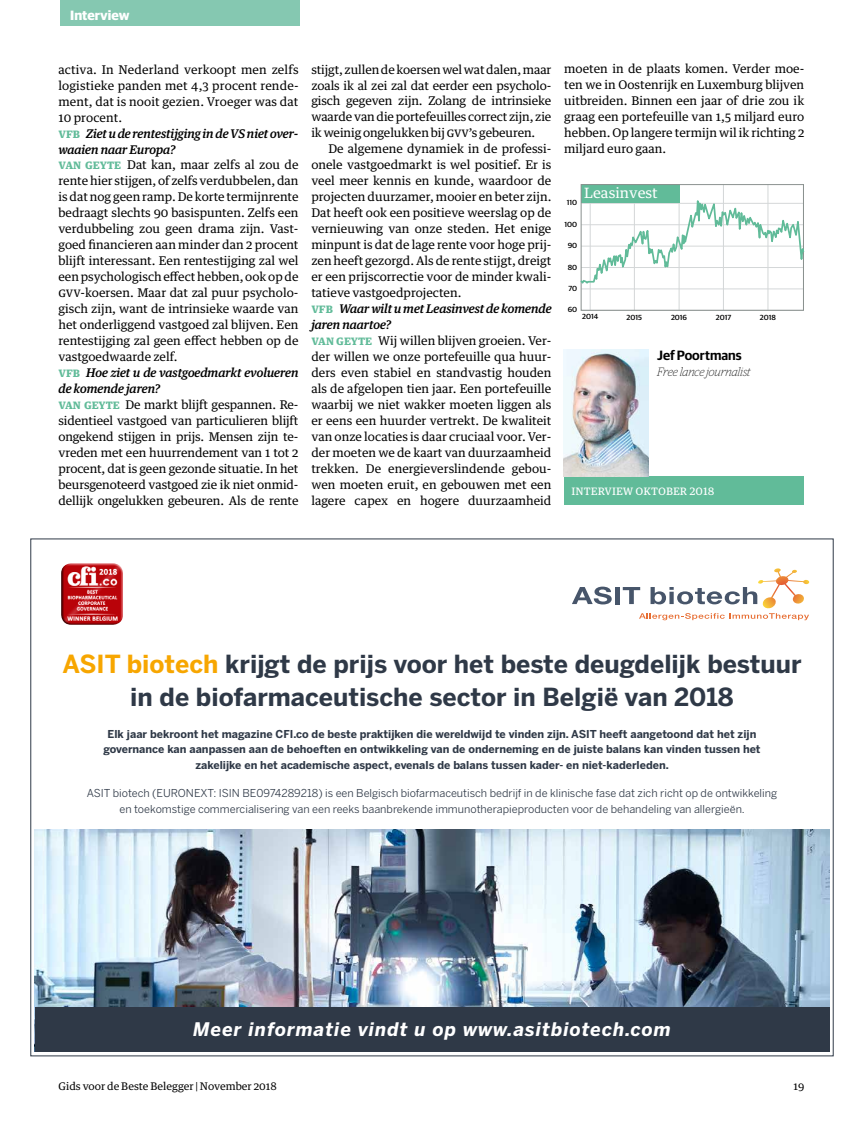
<style>
.page{position:relative;width:864px;height:1136px;background:#fff}
.page>*{position:absolute;margin:0;border:0;box-sizing:border-box;transform-origin:0 0}
.t1{font:700 24.75px/33.5px "Benton Sans";color:#2f3947;text-align:center}
.t2{font:italic 700 18.6px "Benton Sans";letter-spacing:.05em;color:#fff}
.t3{font:14.25px "Guardian Text Egyp";color:#fff}
.t4{font:600 13.5px "Guardian Sans";color:#000}
.t5{font:700 13.5px "Guardian Sans";color:#fff}
.t6{font:12px/15.9px "Guardian Text Egyp";color:#000}
.t7{font:12px "Guardian Text Egyp";color:#fff}
.t8{font:italic 100 12px "Guardian Egyp";color:#000}
.t9{font:700 10.8px/15.5px "Benton Sans";color:#2f3947;text-align:center}
.t10{font:10.8px/15.5px "Benton Sans";color:#2f3947;text-align:center}
.t11{font:10.5px "Guardian Text Egyp";color:#000}
.t12{font:500 7.35px "Guardian Sans";color:#000}
.s1{font-weight:700;color:#61bb99}
.s2{font-weight:500;font-style:italic}
.s3{color:#f7a600}
</style>
<div class="page">
<div style="left:60px;top:0;width:239px;height:26px;background:#85c8b1"></div>
<div style="left:563px;top:476px;width:240px;height:29px;background:#61bb99"></div>
<img style="left:563px;top:349px;width:85px;height:127px">
<hr style="left:634px;top:185px;width:1px;height:125px;background:#d4d7d8">
<hr style="left:678px;top:185px;width:1px;height:125px;background:#d4d7d8">
<hr style="left:722px;top:185px;width:1px;height:125px;background:#d4d7d8">
<hr style="left:767px;top:185px;width:1px;height:125px;background:#d4d7d8">
<hr style="left:589px;top:184px;width:1px;height:126px;background:#d4d7d8">
<hr style="left:581px;top:310px;width:222px;height:1px;background:#d4d7d8">
<svg style="left:580px;top:184px;width:224px;height:105px"></svg>
<img style="left:35px;top:829px;width:793px;height:177px">
<div style="left:35px;top:1006px;width:793px;height:45px;background:#2f3947"></div>
<svg style="left:572px;top:586px;width:39px;height:18px"></svg>
<div style="left:614px;top:587px;width:5px;height:17px;background:#47556a"></div>
<svg style="left:622px;top:568px;width:186px;height:52px"></svg>
<img style="left:61px;top:563px;width:62px;height:61px">
<p class="t5" style="left:70px;top:5px;width:61px">Interview</p>
<p class="t6" style="left:58px;top:60px;width:241px">activa. In Nederland verkoopt men zelfs logistieke panden met 4,3 procent rende&shy;ment, dat is nooit gezien. Vroeger was dat 10 procent.<br><span class="s1">VFB</span> <span class="s2">Ziet u de rentestijging in de VS niet over&shy;waaien naar Europa?<br></span><span class="s1">VAN GEYTE</span> Dat kan, maar zelfs al zou de rente hier stijgen, of zelfs verdubbelen, dan is dat nog geen ramp. De korte termijnrente bedraagt slechts 90 basispunten. Zelfs een verdubbeling zou geen drama zijn. Vast&shy;goed financieren aan minder dan 2 procent blijft interessant. Een rentestijging zal wel een psychologisch effect hebben, ook op de GVV-koersen. Maar dat zal puur psycholo&shy;gisch zijn, want de intrinsieke waarde van het onderliggend vastgoed zal blijven. Een rentestijging zal geen effect hebben op de vastgoedwaarde zelf.<br><span class="s1">VFB</span> <span class="s2">Hoe ziet u de vastgoedmarkt evolueren de komende jaren?<br></span><span class="s1">VAN GEYTE</span> De markt blijft gespannen. Re&shy;sidentieel vastgoed van particulieren blijft ongekend stijgen in prijs. Mensen zijn te&shy;vreden met een huurrendement van 1 tot 2 procent, dat is geen gezonde situatie. In het beursgenoteerd vastgoed zie ik niet onmid&shy;dellijk ongelukken gebeuren. Als de rente</p>
<p class="t6" style="left:311px;top:60px;width:241px;text-align:justify">stijgt, zullen de koersen wel wat dalen, maar zoals ik al zei zal dat eerder een psycholo&shy;gisch gegeven zijn. Zolang de intrinsieke waarde van die portefeuilles correct zijn, zie ik weinig ongelukken bij GVV’s gebeuren.</p>
<p class="t6" style="left:311px;top:140px;width:241px;text-indent:17px">De algemene dynamiek in de professi&shy;onele vastgoedmarkt is wel positief. Er is veel meer kennis en kunde, waardoor de projecten duurzamer, mooier en beter zijn.<br>Dat heeft ook een positieve weerslag op de vernieuwing van onze steden. Het enige minpunt is dat de lage rente voor hoge prij&shy;zen heeft gezorgd. Als de rente stijgt, dreigt er een prijscorrectie voor de minder kwali&shy;tatieve vastgoedprojecten.<br><span class="s1">VFB</span> <span class="s2">Waar wilt u met Leasinvest de komende jaren naartoe?<br></span><span class="s1">VAN GEYTE</span> Wij willen blijven groeien. Ver&shy;der willen we onze portefeuille qua huur&shy;ders even stabiel en standvastig houden als de afgelopen tien jaar. Een portefeuille waarbij we niet wakker moeten liggen als er eens een huurder vertrekt. De kwaliteit van onze locaties is daar cruciaal voor. Ver&shy;der moeten we de kaart van duurzaamheid trekken. De energieverslindende gebou&shy;wen moeten eruit, en gebouwen met een lagere capex en hogere duurzaamheid</p>
<p class="t6" style="left:564px;top:60px;width:241px;text-align:justify">moeten in de plaats komen. Verder moe&shy;ten we in Oostenrijk en Luxemburg blijven uitbreiden. Binnen een jaar of drie zou ik graag een portefeuille van 1,5 miljard euro hebben. Op langere termijn wil ik richting 2 miljard euro gaan.</p>
<p class="t3" style="left:584px;top:181px;width:75px">Leasinvest</p>
<p class="t12" style="left:566px;top:197px;width:12px">110</p>
<p class="t12" style="left:564px;top:219px;width:14px">100</p>
<p class="t12" style="left:567px;top:240px;width:11px">90</p>
<p class="t12" style="left:567px;top:262px;width:11px">80</p>
<p class="t12" style="left:568px;top:283px;width:10px">70</p>
<p class="t12" style="left:567px;top:304px;width:11px">60</p>
<p class="t12" style="left:582px;top:311px;width:18px">2014</p>
<p class="t12" style="left:626px;top:312px;width:17px">2015</p>
<p class="t12" style="left:670px;top:312px;width:18px">2016</p>
<p class="t12" style="left:715px;top:312px;width:17px">2017</p>
<p class="t12" style="left:759px;top:312px;width:18px">2018</p>
<p class="t4" style="left:657px;top:345px;width:86px">Jef Poortmans</p>
<p class="t8" style="left:657px;top:363px;width:95px">Free lance journalist</p>
<p class="t7" style="left:571px;top:480px;width:144px">Interview oktober 2018</p>
<h1 class="t1" style="left:62px;top:646px;width:740px"><span class="s3">ASIT biotech</span> krijgt de prijs voor het beste deugdelijk bestuur in de biofarmaceutische sector in België van 2018</h1>
<p class="t9" style="left:103px;top:725px;width:658px">Elk jaar bekroont het magazine CFI.co de beste praktijken die wereldwijd te vinden zijn. ASIT heeft aangetoond dat het zijn governance kan aanpassen aan de behoeften en ontwikkeling van de onderneming en de juiste balans kan vinden tussen het zakelijke en het academische aspect, evenals de balans tussen kader- en niet-kaderleden.</p>
<p class="t10" style="left:87px;top:785px;width:691px">ASIT biotech (EURONEXT: ISIN BE0974289218) is een Belgisch biofarmaceutisch bedrijf in de klinische fase dat zich richt op de ontwikkeling en toekomstige commercialisering van een reeks baanbrekende immunotherapieproducten voor de behandeling van allergieën.</p>
<h2 class="t2" style="left:193px;top:1018px;width:479px">Meer informatie vindt u op www.asitbiotech.com</h2>
<p class="t11" style="left:59px;top:1076px;width:220px">Gids voor de Beste Belegger | November 2018</p>
<p class="t11" style="left:793px;top:1077px;width:12px">19</p>
</div>
